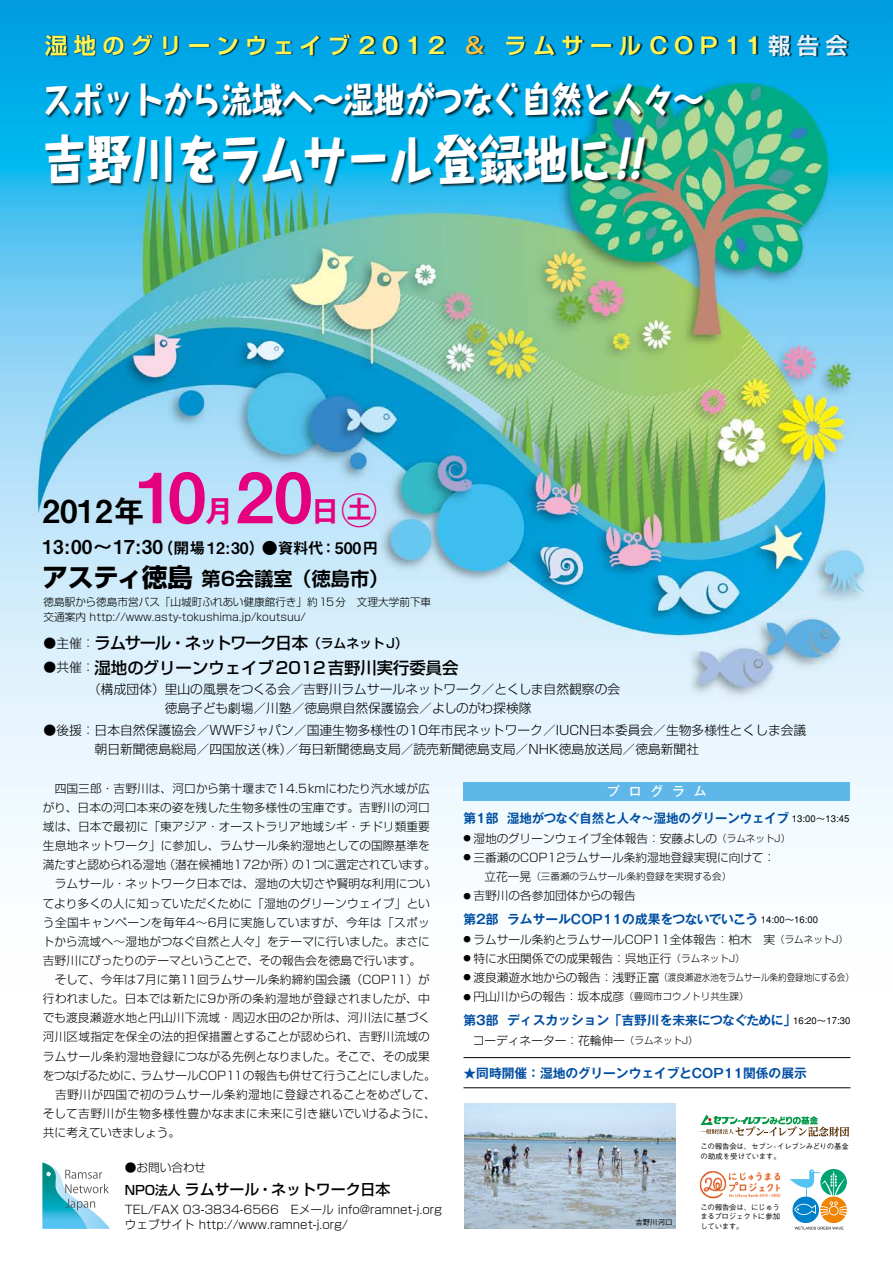
<style>
.page{position:relative;width:893px;height:1263px;background:#fff}
.page>*{position:absolute;margin:0;border:0;box-sizing:border-box;transform-origin:0 0}
.t1{font:800 52.5px "Taka Hand Std";color:#fff;scale:.85 1}
.t2{font:800 36px "Taka Hand Std";color:#fff;scale:.85 1}
.t3{font:31.5px "Midashi Go Pro MB31";color:#000}
.t4{font:700 22.35px "Shin Go Pro De";letter-spacing:.28em;color:#fff452}
.t5{font:700 19.2px "Shin Go Pro De";color:#000}
.t6{font:500 16.35px "Shin Go Pro";color:#000}
.t7{font:500 16.35px "Shin Go Pro";letter-spacing:-.08em;color:#000}
.t8{font:15.9px "Midashi Go Pro MB31";color:#000}
.t9{font:500 14.85px "Shin Go Pro";color:#000}
.t10{font:300 12.75px/19.2px "Shin Go Pro";color:#000}
.t11{font:700 12.75px "Gothic MB101 Pro De";color:#004ea2}
.t12{font:500 12.75px "Gothic MB101 Pro";letter-spacing:.7em;color:#fff}
.t13{font:300 11.7px/19.2px "Shin Go Pro";color:#000}
.t14{font:300 10.65px/14.9px "Shin Go Pro";color:#000}
.t15{font:300 9.6px "Shin Go Pro";color:#000;scale:.89 1}
.t16{font:300 9.6px "Shin Go Pro";color:#000}
.t17{font:500 7.5px/9.3px "Gothic BBB Pro";letter-spacing:-.02em;color:#000}
.s1{font-family:"Gothic MB101 Pro De"}
.s2{font-family:"Gothic MB101 Pro De";color:#fac03d}
.s3{color:#dff2fc}
.s4{font-weight:700}
.s5{font-style:italic}
.s6{font-size:69.15px;color:#e4007f}
.s7{color:#e4007f}
.s8{font-size:36px;color:#e4007f}
.s9{font-size:19.2px}
.s10{font-family:"Shin Go Pro";font-size:25.5px}
.s11{font-weight:300;font-size:12.75px}
.s12{font-size:12.75px}
.s13{font-family:"Gothic BBB";font-weight:500;font-size:9.6px;color:#000}
.s14{font-size:7.5px}
.s15{font-size:9.6px}
.s16{font-size:11.7px}
</style>
<div class="page">
<img style="left:0;top:0;width:893px;height:846px">
<div style="left:46px;top:82px;width:661px;height:106px;background:#000;opacity:.75"></div>
<hr style="left:463px;top:1057px;width:387px;height:1px;background:#000">
<hr style="left:463px;top:1087px;width:387px;height:1px;background:#000">
<div style="left:463px;top:782px;width:387px;height:18px;background:#5eb7e8"></div>
<div style="left:46px;top:34px;width:803px;height:24px;background:#000;opacity:.75"></div>
<img style="left:464px;top:1103px;width:211px;height:126px">
<svg style="left:42px;top:1162px;width:68px;height:67px"></svg>
<svg style="left:701px;top:1114px;width:148px;height:23px"></svg>
<img style="left:699px;top:1171px;width:82px;height:28px">
<svg style="left:795px;top:1227px;width:48px;height:2px"></svg>
<div style="left:820px;top:1196px;width:27px;height:27px;background:#f08300;border-radius:50%"></div>
<div style="left:792px;top:1196px;width:27px;height:27px;background:#0081cc;border-radius:50%"></div>
<svg style="left:790px;top:1169px;width:57px;height:49px"></svg>
<h3 class="t4" style="left:45px;top:27px;width:804px">湿地のグリーンウェイブ<span class="s1">2012</span> <span class="s2">&amp;</span> ラムサール<span class="s1">COP11</span><span class="s3">報告会</span></h3>
<h2 class="t2" style="left:43px;top:74px;width:779px">スポットから流域へ<span class="s4">〜</span>湿地がつなぐ自然と人々<span class="s4">〜</span></h2>
<h1 class="t1" style="left:43px;top:122px;width:720px">吉野川をラムサール登録地に<span class="s5">!!</span></h1>
<h3 class="t3" style="left:43px;top:486px;width:336px">2012年<span class="s6">10</span><span class="s7">月</span><span class="s6">20</span><span class="s7">日</span><span class="s8">㊏</span></h3>
<h3 class="t8" style="left:43px;top:535px;width:337px"><span class="s9">13:00〜17:30</span>（開場12:30）●資料代：500円</h3>
<h3 class="t5" style="left:43px;top:563px;width:347px"><span class="s10">アスティ徳島</span>第6会議室（徳島市）</h3>
<p class="t14" style="left:44px;top:593px;width:389px">徳島駅から徳島市営バス「山城町ふれあい健康館行き」約15分　文理大学前下車交通案内 http://www.asty-tokushima.jp/koutsuu/</p>
<h3 class="t7" style="left:44px;top:629px;width:366px"><span class="s11">●主催：</span>ラムサール・ネットワーク日本<span class="s12">（ラムネットJ）</span></h3>
<h3 class="t6" style="left:44px;top:654px;width:417px"><span class="s11">●共催：</span>湿地のグリーンウェイブ2012吉野川実行委員会</h3>
<p class="t10" style="left:165px;top:678px;width:457px;text-indent:-77px">（構成団体）里山の風景をつくる会／吉野川ラムサールネットワーク／とくしま自然観察の会徳島子ども劇場／川塾／徳島県自然保護協会／よしのがわ探検隊</p>
<p class="t10" style="left:95px;top:719px;width:713px;text-indent:-51px">●後援：日本自然保護協会／WWFジャパン／国連生物多様性の10年市民ネットワーク／IUCN日本委員会／生物多様性とくしま会議朝日新聞徳島総局／四国放送（株）／毎日新聞徳島支局／読売新聞徳島支局／NHK徳島放送局／徳島新聞社</p>
<p class="t13" style="left:43px;top:777px;width:394px;text-indent:12px">四国三郎・吉野川は、河口から第十堰まで14.5kmにわたり汽水域が広がり、日本の河口本来の姿を残した生物多様性の宝庫です。吉野川の河口域は、日本で最初に「東アジア・オーストラリア地域シギ・チドリ類重要生息地ネットワーク」に参加し、ラムサール条約湿地としての国際基準を満たすと認められる湿地（潜在候補地172か所）の1つに選定されています。　ラムサール・ネットワーク日本では、湿地の大切さや賢明な利用についてより多くの人に知っていただくために「湿地のグリーンウェイブ」という全国キャンペーンを毎年4〜6月に実施していますが、今年は「スポットから流域へ〜湿地がつなぐ自然と人々」をテーマに行いました。まさに吉野川にぴったりのテーマということで、その報告会を徳島で行います。　そして、今年は7月に第11回ラムサール条約締約国会議（COP11）が行われました。日本では新たに9か所の条約湿地が登録されましたが、中でも渡良瀬遊水地と円山川下流域・周辺水田の2か所は、河川法に基づく河川区域指定を保全の法的担保措置とすることが認められ、吉野川流域のラムサール条約湿地登録につながる先例となりました。そこで、その成果をつなげるために、ラムサールCOP11の報告も併せて行うことにしました。　吉野川が四国で初のラムサール条約湿地に登録されることをめざして、そして吉野川が生物多様性豊かなままに未来に引き継いでいけるように、共に考えていきましょう。</p>
<p class="t13" style="left:125px;top:1157px;width:83px">●お問い合わせ</p>
<p class="t9" style="left:125px;top:1177px;width:267px"><span class="s12">NPO法人</span> ラムサール・ネットワーク日本</p>
<p class="t13" style="left:125px;top:1200px;width:319px;line-height:14.9px">TEL/FAX 03-3834-6566　Eメール info@ramnet-j.orgウェブサイト http://www.ramnet-j.org/</p>
<p class="t12" style="left:607px;top:781px;width:101px">プログラム</p>
<p class="t11" style="left:463px;top:808px;width:387px">第1部 湿地がつなぐ自然と人々〜湿地のグリーンウェイブ <span class="s13">13:00〜13:45</span></p>
<p class="t13" style="left:463px;top:827px;width:328px"><span class="s14">●</span> 湿地のグリーンウェイブ全体報告：安藤よしの<span class="s15">（ラムネットJ）</span></p>
<p class="t13" style="left:463px;top:846px;width:313px"><span class="s14">●</span> 三番瀬のCOP12ラムサール条約湿地登録実現に向けて：</p>
<p class="t16" style="left:463px;top:869px;width:269px"><span class="s16">　　立花一晃</span>（三番瀬のラムサール条約登録を実現する会）</p>
<p class="t13" style="left:463px;top:885px;width:174px"><span class="s14">●</span> 吉野川の各参加団体からの報告</p>
<p class="t11" style="left:463px;top:909px;width:356px">第2部 ラムサールCOP11の成果をつないでいこう <span class="s13">14:00〜16:00</span></p>
<p class="t13" style="left:463px;top:928px;width:386px"><span class="s14">●</span> ラムサール条約とラムサールCOP11全体報告：柏木　実<span class="s15">（ラムネットJ）</span></p>
<p class="t13" style="left:463px;top:947px;width:283px"><span class="s14">●</span> 特に水田関係での成果報告：呉地正行<span class="s15">（ラムネットJ）</span></p>
<p class="t15" style="left:463px;top:970px;width:440px"><span class="s14">●</span> <span class="s16">渡良瀬遊水地からの報告：浅野正富</span>（渡良瀬遊水池をラムサール条約登録地にする会）</p>
<p class="t13" style="left:463px;top:986px;width:287px"><span class="s14">●</span> 円山川からの報告：坂本成彦<span class="s15">（豊岡市コウノトリ共生課）</span></p>
<p class="t11" style="left:463px;top:1010px;width:388px">第3部 ディスカッション「吉野川を未来につなぐために」<span class="s13">16:20〜17:30</span></p>
<p class="t13" style="left:463px;top:1029px;width:236px">　コーディネーター：花輪伸一<span class="s15">（ラムネットJ）</span></p>
<p class="t11" style="left:463px;top:1062px;width:345px">★同時開催：湿地のグリーンウェイブとCOP11関係の展示</p>
<p class="t17" style="left:635px;top:1217px;width:39px">吉野川河口</p>
<p class="t17" style="left:701px;top:1141px;width:150px">この報告会は、セブン -イレブンみどりの基金の助成を受けています。</p>
<p class="t17" style="left:701px;top:1202px;width:81px;text-align:justify">この報告会は、にじゅうまるプロジェクトに参加しています。</p>
</div>
